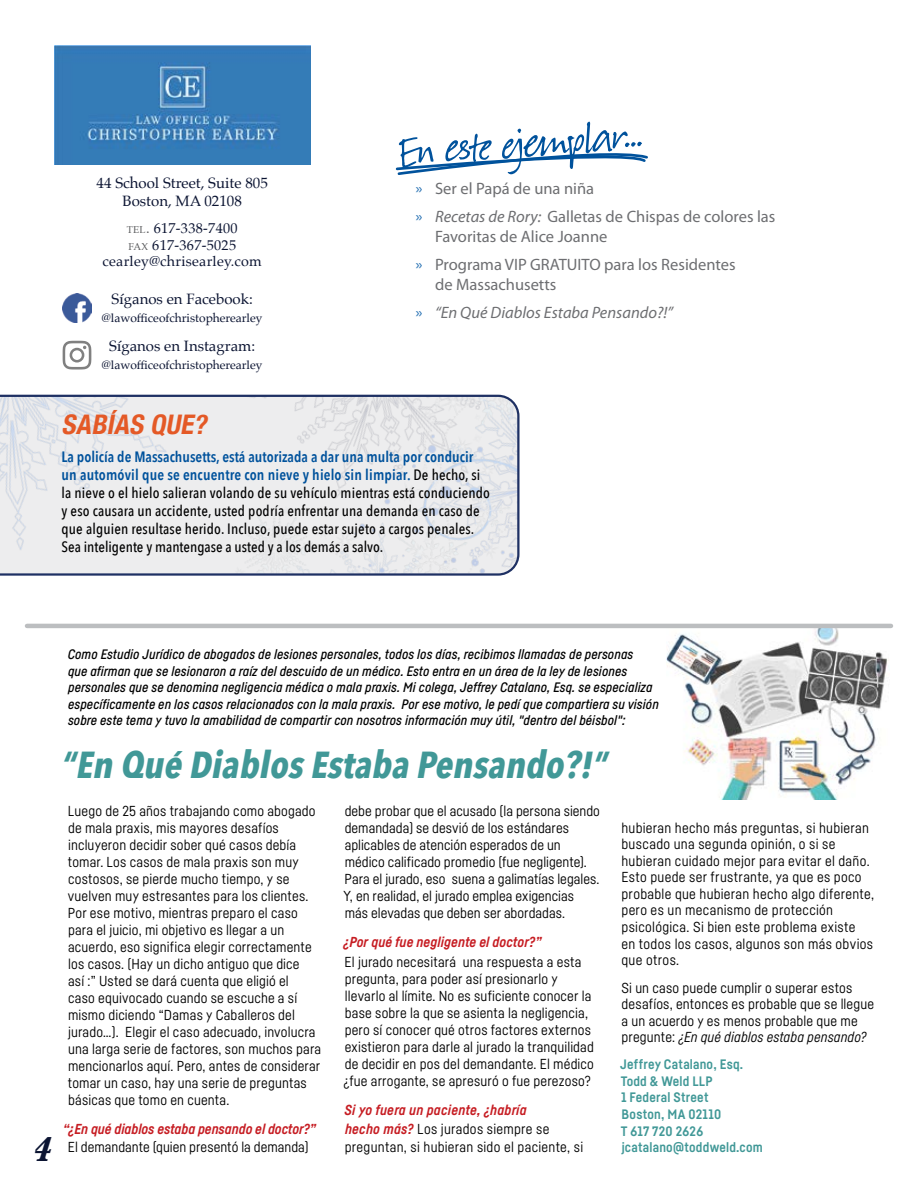
<style>
.page{position:relative;width:918px;height:1188px;background:#fff}
.page>*{position:absolute;margin:0;border:0;box-sizing:border-box;transform-origin:0 0}
.t1{font:51px "Suomi Hand Script";color:#00529c}
.t2{font:italic 700 37.5px "Avenir Next Condensed";color:#419897}
.t3{font:italic 700 35.25px "Baskerville";color:#0b1432}
.t4{font:italic 700 condensed 27px "Helvetica Neue";color:#e45926}
.t5{font:16.5px/28.2px "Myriad Pro";color:#6d6e71}
.t6{font:italic 16.5px/28.2px "Myriad Pro";color:#6d6e71}
.t7{font:500 15px/18px "Avenir Next Condensed";letter-spacing:.01em;color:#000}
.t8{font:15px/18px "Palatino";color:#0b1432;text-align:center}
.t9{font:14.25px/17px "Fabrikat";letter-spacing:.01em;color:#000}
.t10{font:italic 700 14.25px "Fabrikat";letter-spacing:-.005em;color:#c61d23}
.t11{font:14.25px/16.5px "Palatino";letter-spacing:.02em;color:#0b1432;text-align:center}
.t12{font:italic 500 13.5px/16.6px "Fabrikat";letter-spacing:.01em;color:#000}
.t13{font:700 13.5px/16.6px "Fabrikat";letter-spacing:.015em;color:#419897}
.t14{font:12px "Palatino";color:#0b1432}
.s1{font-size:10.05px;color:#58595b}
.s2{color:#58595b}
.s3{font-family:"Avant Garde IT Cby BT";font-weight:500;color:#347ab8}
.s4{font-style:italic}
.s5{font-style:normal}
.s6{font-family:"Avant Garde IT Cby BT";font-weight:500;font-style:normal;color:#347ab8}
.s7{font-weight:600;color:#00529c}
.s8{font-weight:700;font-style:italic;color:#c61d23}
</style>
<div class="page">
<img style="left:55px;top:45px;width:255px;height:119px">
<img style="left:63px;top:294px;width:28px;height:28px">
<svg style="left:63px;top:341px;width:28px;height:29px"></svg>
<svg style="left:395px;top:153px;width:253px;height:22px"></svg>
<svg style="left:0;top:395px;width:520px;height:181px;background:#e4e5e8"></svg>
<img style="left:666px;top:628px;width:224px;height:171px">
<hr style="left:27px;top:624px;width:864px;height:4px;background:#bcbec0">
<p class="t8" style="left:97px;top:174px;width:173px">44 School Street, Suite 805<br>Boston, MA 02108</p>
<p class="t11" style="left:103px;top:220px;width:161px"><span class="s1">TEL</span><span class="s2">.</span> 617-338-7400<br><span class="s1">FAX</span> 617-367-5025 cearley@chrisearley.com</p>
<p class="t8" style="left:112px;top:290px;width:143px">Síganos en Facebook:</p>
<p class="t14" style="left:102px;top:308px;width:162px">@lawofficeofchristopherearley</p>
<p class="t8" style="left:109px;top:337px;width:148px">Síganos en Instagram:</p>
<p class="t14" style="left:102px;top:355px;width:162px">@lawofficeofchristopherearley</p>
<h1 class="t1" style="left:397px;top:126px;width:246px;rotate:-4deg">En es te ejem pla r...</h1>
<p class="t5" style="left:415px;top:174px;width:362px"><span class="s3">»</span> Ser el Papá de una niña<br><span class="s3">»</span> <span class="s4">Recetas de Rory:</span> Galletas de Chispas de colores las</p>
<p class="t5" style="left:415px;top:222px;width:322px;text-indent:20px">Favoritas de Alice Joanne<br><span class="s3">»</span> Programa VIP GRATUITO para los Residentes</p>
<p class="t6" style="left:415px;top:270px;width:260px;text-indent:20px"><span class="s5">de Massachusetts<br></span><span class="s6">»</span> “En Qué Diablos Estaba Pensando?!”</p>
<h3 class="t4" style="left:62px;top:402px;width:154px">SABÍAS QUE?</h3>
<p class="t7" style="left:62px;top:448px;width:430px"><span class="s7">La policía de Massachusetts, está autorizada a dar una multa por conducir un automóvil que se encuentre con nieve y hielo sin limpiar.</span> De hecho, si la nieve o el hielo salieran volando de su vehículo mientras está conduciendo y eso causara un accidente, usted podría enfrentar una demanda en caso de que alguien resultase herido. Incluso, puede estar sujeto a cargos penales.<br>Sea inteligente y mantengase a usted y a los demás a salvo.</p>
<h3 class="t3" style="left:33px;top:1125px;width:20px">4</h3>
<p class="t12" style="left:68px;top:646px;width:593px">Como Estudio Jurídico de abogados de lesiones personales, todos los días, recibimos llamadas de personas<br>que afirman que se lesionaron a raíz del descuido de un médico. Esto entra en un área de la ley de lesiones personales que se denomina negligencia médica o mala praxis. Mi colega, Jeffrey Catalano, Esq. se especializa específicamente en los casos relacionados con la mala praxis. Por ese motivo, le pedí que compartiera su visión sobre este tema y tuvo la amabilidad de compartir con nosotros información muy útil, "dentro del béisbol":</p>
<h2 class="t2" style="left:60px;top:742px;width:556px">“En Qué Diablos Estaba Pensando?!”</h2>
<p class="t9" style="left:68px;top:802px;width:255px">Luego de 25 años trabajando como abogado de mala praxis, mis mayores desafíos incluyeron decidir sober qué casos debía tomar. Los casos de mala praxis son muy costosos, se pierde mucho tiempo, y se vuelven muy estresantes para los clientes.<br>Por ese motivo, mientras preparo el caso para el juicio, mi objetivo es llegar a un acuerdo, eso significa elegir correctamente los casos. (Hay un dicho antiguo que dice<br>así :” Usted se dará cuenta que eligió el<br>caso equivocado cuando se escuche a sí mismo diciendo “Damas y Caballeros del jurado…). Elegir el caso adecuado, involucra una larga serie de factores, son muchos para mencionarlos aquí. Pero, antes de considerar tomar un caso, hay una serie de preguntas básicas que tomo en cuenta.</p>
<p class="t10" style="left:63px;top:1120px;width:254px">“¿En qué diablos estaba pensando el doctor?”</p>
<p class="t9" style="left:68px;top:1138px;width:242px">El demandante (quien presentó la demanda)</p>
<p class="t9" style="left:343px;top:802px;width:258px">debe probar que el acusado (la persona siendo demandada) se desvió de los estándares aplicables de atención esperados de un médico calificado promedio (fue negligente).<br>Para el jurado, eso suena a galimatías legales.<br>Y, en realidad, el jurado emplea exigencias más elevadas que deben ser abordadas.</p>
<p class="t10" style="left:344px;top:933px;width:200px">¿Por qué fue negligente el doctor?”</p>
<p class="t9" style="left:343px;top:953px;width:252px">El jurado necesitará una respuesta a esta pregunta, para poder así presionarlo y llevarlo al límite. No es suficiente conocer la base sobre la que se asienta la negligencia, pero sí conocer qué otros factores externos existieron para darle al jurado la tranquilidad de decidir en pos del demandante. El médico ¿fue arrogante, se apresuró o fue perezoso?</p>
<p class="t9" style="left:344px;top:1101px;width:240px;line-height:18.5px"><span class="s8">Si yo fuera un paciente, ¿habría<br>hecho más?</span> Los jurados siempre se preguntan, si hubieran sido el paciente, si</p>
<p class="t9" style="left:621px;top:819px;width:254px">hubieran hecho más preguntas, si hubieran buscado una segunda opinión, o si se hubieran cuidado mejor para evitar el daño.<br>Esto puede ser frustrante, ya que es poco probable que hubieran hecho algo diferente, pero es un mecanismo de protección psicológica. Si bien este problema existe<br>en todos los casos, algunos son más obvios que otros.</p>
<p class="t9" style="left:621px;top:979px;width:254px">Si un caso puede cumplir o superar estos desafíos, entonces es probable que se llegue a un acuerdo y es menos probable que me pregunte: <span class="s4">¿En qué diablos estaba pensando?</span></p>
<p class="t13" style="left:620px;top:1056px;width:144px">Jeffrey Catalano, Esq.<br>Todd &amp; Weld LLP<br>1 Federal Street<br>Boston, MA 02110<br>T 617 720 2626 jcatalano@toddweld.com</p>
</div>
